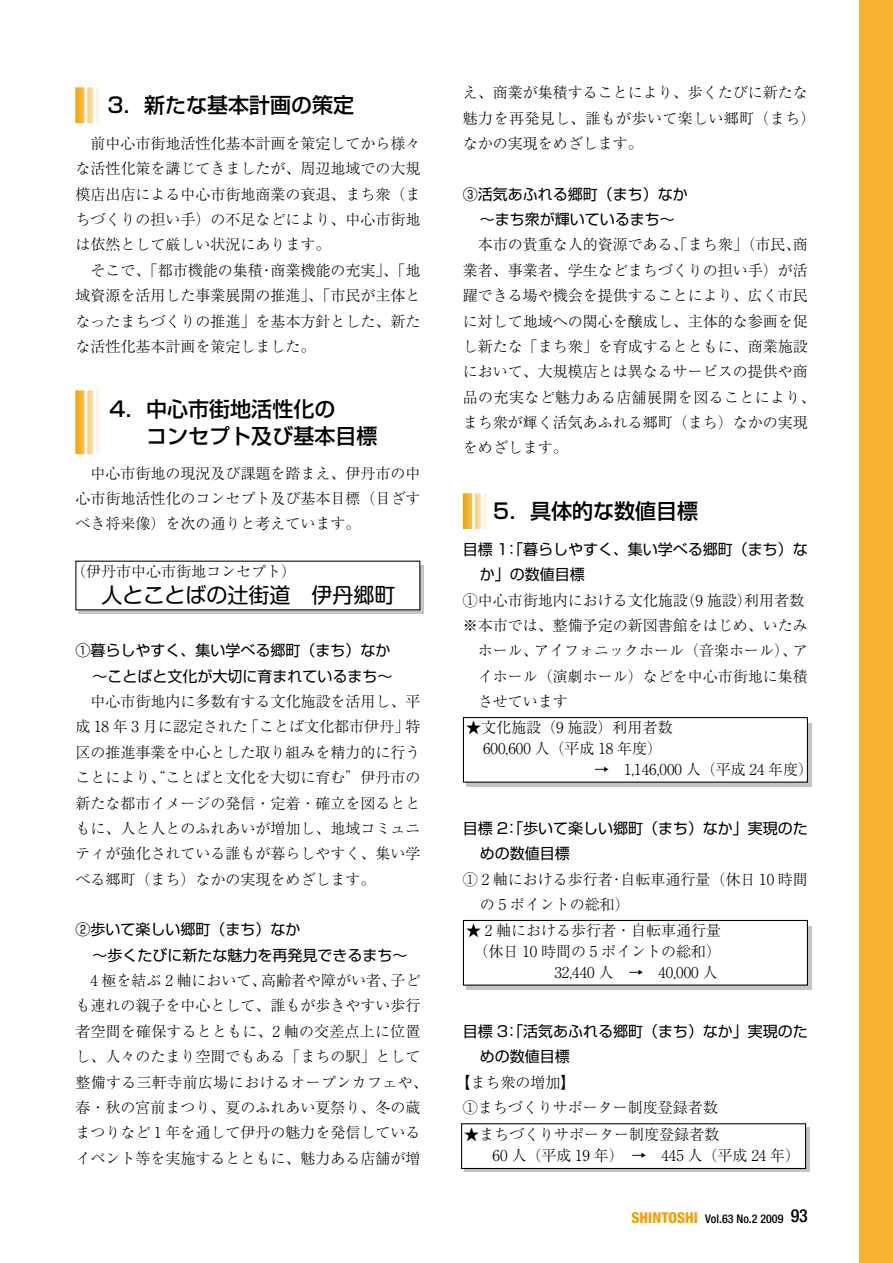
<style>
.page{position:relative;width:893px;height:1263px;background:#fff}
.page>*{position:absolute;margin:0;border:0;box-sizing:border-box;transform-origin:0 0}
.t1{font:500 21px/27px "Shin Go Pro";color:#000}
.t2{font:21px "Shin M Go Pro";color:#000}
.t3{font:300 15px/25.3px "Ryumin Pro";color:#000}
.t4{font:15px/25.3px "Shin Go Pro";color:#000}
.t5{font:500 condensed 12px "Helvetica Neue";color:#000}
.s1{font-weight:800;font-size:15px;color:#f5a100}
.s2{font-size:18px}
</style>
<div class="page">
<div style="left:859px;top:0;width:34px;height:1263px;background:#f7b433"></div>
<svg style="left:75px;top:87px;width:25px;height:36px"></svg>
<svg style="left:75px;top:390px;width:25px;height:64px"></svg>
<div style="left:79px;top:565px;width:345px;height:49px;background:linear-gradient(to right,#c3c4c4,#c3c4c4)"></div>
<div style="left:76px;top:561px;width:344px;height:49px;background:#fff"></div>
<svg style="left:463px;top:493px;width:24px;height:36px"></svg>
<div style="left:466px;top:723px;width:346px;height:64px;background:#c3c4c4"></div>
<div style="left:463px;top:717px;width:344px;height:65px;background:#fff"></div>
<div style="left:463px;top:717px;width:345px;height:66px;border:1px solid #000"></div>
<div style="left:466px;top:926px;width:346px;height:64px;background:#c3c4c4"></div>
<div style="left:463px;top:920px;width:344px;height:65px;background:#fff"></div>
<div style="left:463px;top:920px;width:345px;height:66px;border:1px solid #000"></div>
<div style="left:464px;top:1127px;width:346px;height:45px;background:#c3c4c4"></div>
<div style="left:462px;top:1124px;width:344px;height:44px;background:#fff"></div>
<div style="left:461px;top:1123px;width:345px;height:46px;border:1px solid #000"></div>
<h1 class="t1" style="left:107px;top:89px;width:248px">3．新たな基本計画の策定</h1>
<p class="t3" style="left:75px;top:129px;width:347px;text-align:justify;text-indent:15px">前中心市街地活性化基本計画を策定してから様々な活性化策を講じてきましたが、周辺地域での大規模店出店による中心市街地商業の衰退、まち衆（まちづくりの担い手）の不足などにより、中心市街地は依然として厳しい状況にあります。</p>
<p class="t3" style="left:75px;top:256px;width:347px;text-align:justify;text-indent:15px">そこで、「都市機能の集積・商業機能の充実」、「地域資源を活用した事業展開の推進」、「市民が主体となったまちづくりの推進」を基本方針とした、新たな活性化基本計画を策定しました。</p>
<h1 class="t1" style="left:146px;top:393px;width:232px;text-indent:-37px">4．中心市街地活性化の<br>コンセプト及び基本目標</h1>
<p class="t3" style="left:75px;top:459px;width:347px;text-align:justify;text-indent:15px">中心市街地の現況及び課題を踏まえ、伊丹市の中心市街地活性化のコンセプト及び基本目標（目ざすべき将来像）を次の通りと考えています。</p>
<p class="t3" style="left:71px;top:557px;width:226px">（伊丹市中心市街地コンセプト）</p>
<h1 class="t2" style="left:101px;top:578px;width:296px">人とことばの辻街道　伊丹郷町</h1>
<p class="t4" style="left:75px;top:636px;width:319px;text-align:right">①暮らしやすく、集い学べる郷町（まち）なか～ことばと文化が大切に育まれているまち～</p>
<p class="t3" style="left:75px;top:687px;width:347px;text-align:justify;text-indent:15px">中心市街地内に多数有する文化施設を活用し、平成 18 年 3 月に認定された「ことば文化都市伊丹」特区の推進事業を中心とした取り組みを精力的に行うことにより、“ことばと文化を大切に育む”伊丹市の新たな都市イメージの発信・定着・確立を図るとともに、人と人とのふれあいが増加し、地域コミュニティが強化されている誰もが暮らしやすく、集い学べる郷町（まち）なかの実現をめざします。</p>
<p class="t4" style="left:92px;top:915px;width:316px;text-indent:-17px">②歩いて楽しい郷町（まち）なか<br>～歩くたびに新たな魅力を再発見できるまち～</p>
<p class="t3" style="left:75px;top:967px;width:354px;text-align:center">4 極を結ぶ 2 軸において、高齢者や障がい者、子ど<br>も連れの親子を中心として、誰もが歩きやすい歩行者空間を確保するとともに、2 軸の交差点上に位置し、人々のたまり空間でもある「まちの駅」として整備する三軒寺前広場におけるオープンカフェや、春・秋の宮前まつり、夏のふれあい夏祭り、冬の蔵まつりなど 1 年を通して伊丹の魅力を発信しているイベント等を実施するとともに、魅力ある店舗が増</p>
<p class="t3" style="left:463px;top:79px;width:354px">え、商業が集積することにより、歩くたびに新たな魅力を再発見し、誰もが歩いて楽しい郷町（まち）なかの実現をめざします。</p>
<p class="t4" style="left:480px;top:180px;width:224px;text-indent:-17px">③活気あふれる郷町（まち）なか　～まち衆が輝いているまち～</p>
<p class="t3" style="left:463px;top:231px;width:354px;text-indent:15px">本市の貴重な人的資源である、「まち衆」（市民、商業者、事業者、学生などまちづくりの担い手）が活躍できる場や機会を提供することにより、広く市民に対して地域への関心を醸成し、主体的な参画を促し新たな「まち衆」を育成するとともに、商業施設において、大規模店とは異なるサービスの提供や商品の充実など魅力ある店舗展開を図ることにより、まち衆が輝く活気あふれる郷町（まち）なかの実現をめざします。</p>
<h1 class="t1" style="left:493px;top:495px;width:206px">5．具体的な数値目標</h1>
<p class="t4" style="left:480px;top:535px;width:329px;text-indent:-17px">目標 1：「暮らしやすく、集い学べる郷町（まち）なか」の数値目標</p>
<p class="t3" style="left:463px;top:586px;width:343px">①中心市街地内における文化施設（9 施設）利用者数</p>
<p class="t3" style="left:463px;top:611px;width:347px">※本市では、整備予定の新図書館をはじめ、いたみ</p>
<p class="t3" style="left:478px;top:637px;width:332px">ホール、アイフォニックホール（音楽ホール）、ア</p>
<p class="t3" style="left:478px;top:662px;width:332px">イホール（演劇ホール）などを中心市街地に集積</p>
<p class="t3" style="left:478px;top:687px;width:91px">させています</p>
<p class="t3" style="left:466px;top:714px;width:208px">★文化施設（9 施設）利用者数</p>
<p class="t3" style="left:483px;top:735px;width:181px">600,600 人（平成 18 年度）</p>
<p class="t3" style="left:594px;top:756px;width:221px">→　1,146,000 人（平成 24 年度）</p>
<p class="t4" style="left:480px;top:814px;width:329px;text-indent:-17px">目標 2：「歩いて楽しい郷町（まち）なか」実現のための数値目標</p>
<p class="t3" style="left:480px;top:865px;width:329px;text-indent:-17px">① 2 軸における歩行者・自転車通行量（休日 10 時間の 5 ポイントの総和）</p>
<p class="t3" style="left:466px;top:919px;width:256px;line-height:21px;text-align:right">★ 2 軸における歩行者・自転車通行量　（休日 10 時間の 5 ポイントの総和）<br>32,440 人　→　40,000 人</p>
<p class="t4" style="left:480px;top:1017px;width:329px;text-indent:-17px">目標 3：「活気あふれる郷町（まち）なか」実現のための数値目標</p>
<p class="t3" style="left:463px;top:1068px;width:256px;text-indent:-8px">【まち衆の増加】<br>①まちづくりサポーター制度登録者数</p>
<p class="t3" style="left:493px;top:1122px;width:309px;line-height:21px;text-indent:-28px">★まちづくりサポーター制度登録者数<br>60 人（平成 19 年）　→　445 人（平成 24 年）</p>
<p class="t5" style="left:632px;top:1211px;width:178px"><span class="s1">SHINTOSHI</span> Vol.63 No.2 2009 <span class="s2">93</span></p>
</div>
